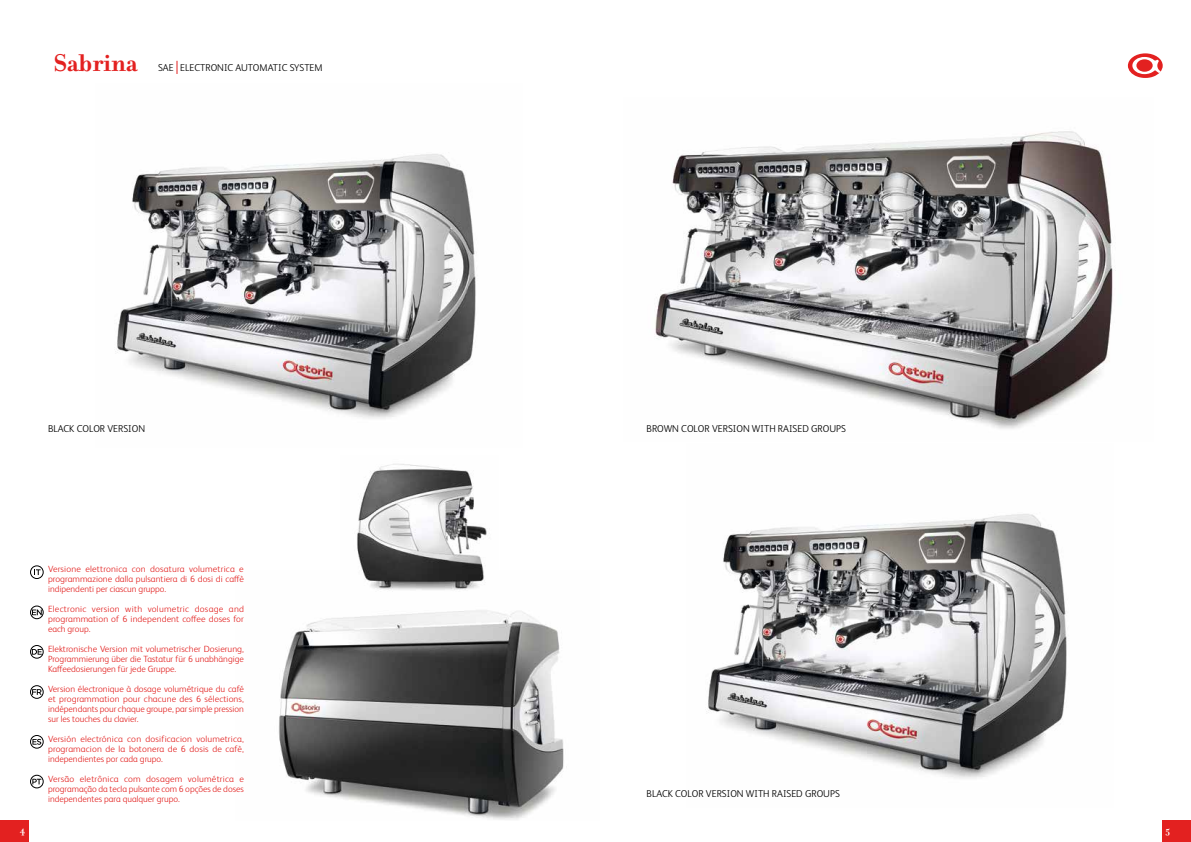
<style>
.page{position:relative;width:1191px;height:842px;background:#fff}
.page>*{position:absolute;margin:0;border:0;box-sizing:border-box;transform-origin:0 0}
.t1{font:700 26px "Filosofia";color:#e32120}
.t2{font:300 10px "FS Albert Pro";color:#000}
.t3{font:700 10px "Filosofia";color:#fff}
.t4{font:300 9px/10px "FS Albert Pro";color:#e32120;text-align:justify}
</style>
<div class="page">
<div style="left:0;top:820px;width:28px;height:22px;background:#e32120"></div>
<div style="left:1162px;top:820px;width:29px;height:22px;background:#e32120"></div>
<img style="left:706px;top:514px;width:361px;height:265px">
<img style="left:655px;top:131px;width:458px;height:298px">
<img style="left:279px;top:610px;width:285px;height:210px">
<svg style="left:34px;top:569px;width:7px;height:6px"></svg>
<div style="left:30px;top:565px;width:14px;height:14px;border:1px solid #000;border-radius:50%"></div>
<svg style="left:32px;top:649px;width:10px;height:6px"></svg>
<div style="left:30px;top:645px;width:14px;height:13px;border:1px solid #000;border-radius:50%"></div>
<svg style="left:32px;top:739px;width:9px;height:6px"></svg>
<div style="left:30px;top:735px;width:14px;height:13px;border:1px solid #000;border-radius:50%"></div>
<svg style="left:32px;top:609px;width:10px;height:6px"></svg>
<div style="left:30px;top:606px;width:14px;height:13px;border:1px solid #000;border-radius:50%"></div>
<svg style="left:32px;top:689px;width:10px;height:6px"></svg>
<div style="left:30px;top:685px;width:14px;height:14px;border:1px solid #000;border-radius:50%"></div>
<svg style="left:32px;top:779px;width:9px;height:5px"></svg>
<div style="left:30px;top:775px;width:14px;height:13px;border:1px solid #000;border-radius:50%"></div>
<svg style="left:177px;top:61px;width:1px;height:13px"></svg>
<img style="left:357px;top:464px;width:130px;height:126px">
<img style="left:115px;top:154px;width:361px;height:265px">
<svg style="left:1127px;top:53px;width:35px;height:25px"></svg>
<h1 class="t1" style="left:54px;top:47px;width:85px">Sabrina</h1>
<p class="t2" style="left:158px;top:60px;width:166px">SAE ELECTRONIC AUTOMATIC SYSTEM</p>
<p class="t2" style="left:48px;top:422px;width:99px">BLACK COLOR VERSION</p>
<p class="t4" style="left:48px;top:563px;width:197px">Versione elettronica con dosatura volumetrica e programmazione dalla pulsantiera di 6 dosi di caffè indipendenti per ciascun gruppo.</p>
<p class="t4" style="left:48px;top:603px;width:197px">Electronic version with volumetric dosage and programmation of 6 independent coffee doses for each group.</p>
<p class="t4" style="left:48px;top:643px;width:197px">Elektronische Version mit volumetrischer Dosierung, Programmierung über die Tastatur für 6 unabhängige Kaffeedosierungen für jede Gruppe.</p>
<p class="t4" style="left:48px;top:683px;width:197px">Version électronique à dosage volumétrique du café et programmation pour chacune des 6 sélections, indépendants pour chaque groupe, par simple pression sur les touches du clavier.</p>
<p class="t4" style="left:48px;top:733px;width:197px">Versión electrónica con dosificacion volumetrica, programacion de la botonera de 6 dosis de cafè, independientes por cada grupo.</p>
<p class="t4" style="left:48px;top:773px;width:197px">Versão eletrônica com dosagem volumétrica e programação da tecla pulsante com 6 opções de doses independentes para qualquer grupo.</p>
<p class="t2" style="left:646px;top:422px;width:201px">BROWN COLOR VERSION WITH RAISED GROUPS</p>
<p class="t2" style="left:646px;top:787px;width:195px">BLACK COLOR VERSION WITH RAISED GROUPS</p>
<p class="t3" style="left:20px;top:824px;width:7px">4</p>
<p class="t3" style="left:1165px;top:824px;width:6px">5</p>
</div>
